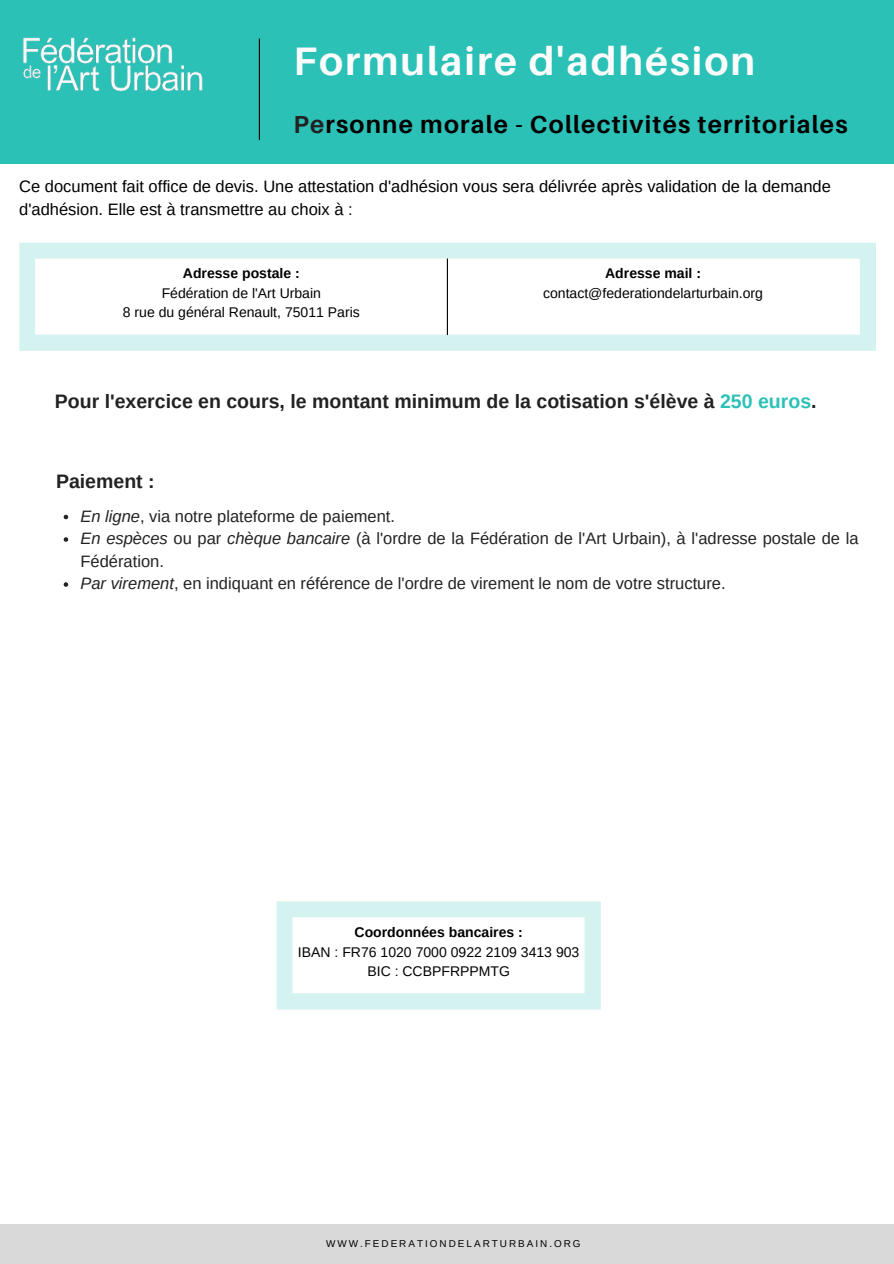
<style>
.page{position:relative;width:894px;height:1264px;background:#fff}
.page>*{position:absolute;margin:0;border:0;box-sizing:border-box;transform-origin:0 0}
.t1{font:700 39.75px "Aileron";letter-spacing:.05em;color:#fcfcfc}
.t2{font:700 24.6px "Aileron";letter-spacing:.05em;color:#000}
.t3{font:700 19.5px "Arimo";color:#222}
.t4{font:16.5px/22.5px "Arimo";color:#222}
.t5{font:16.5px/23.1px "Arimo";color:#000}
.t6{font:13.95px/19.5px "Arimo";color:#000;text-align:center}
.t7{font:9.9px "Arimo";letter-spacing:.2em;color:#000}
.s1{color:#222}
.s2{font-weight:700}
.s3{color:#2cc1b7}
.s4{font-style:italic}
</style>
<div class="page">
<div style="left:0;top:1224px;width:893px;height:39px;background:#d9d9d9"></div>
<div style="left:0;top:0;width:893px;height:164px;background:#2cc1b7"></div>
<img style="left:23px;top:37px;width:180px;height:55px">
<hr style="left:259px;top:39px;width:1px;height:101px;background:#000">
<svg style="left:19px;top:243px;width:856px;height:108px"></svg>
<hr style="left:446px;top:259px;width:2px;height:75px;background:#000">
<svg style="left:64px;top:515px;width:4px;height:4px"></svg>
<svg style="left:64px;top:537px;width:4px;height:5px"></svg>
<svg style="left:64px;top:582px;width:4px;height:5px"></svg>
<svg style="left:276px;top:901px;width:324px;height:108px"></svg>
<p class="t1" style="left:293px;top:36px;width:463px">Formulaire d'adhésion</p>
<p class="t2" style="left:293px;top:110px;width:555px"><span class="s1">Pe</span>rsonne morale - Collectivités territoriales</p>
<h4 class="t5" style="left:19px;top:175px;width:812px">Ce document fait office de devis. Une attestation d'adhésion vous sera délivrée après validation de la demande d'adhésion. Elle est à transmettre au choix à :</h4>
<h5 class="t6" style="left:123px;top:264px;width:238px"><span class="s2">Adresse postale :<br></span>Fédération de l'Art Urbain<br>8 rue du général Renault, 75011 Paris</h5>
<p class="t6" style="left:543px;top:264px;width:221px"><span class="s2">Adresse mail : </span>contact@federationdelarturbain.org</p>
<h1 class="t3" style="left:55px;top:391px;width:763px">Pour l'exercice en cours, le montant minimum de la cotisation s'élève à <span class="s3">250 euros</span>.</h1>
<h5 class="t3" style="left:56px;top:470px;width:100px">Paiement :</h5>
<h3 class="t4" style="left:80px;top:504px;width:316px"><span class="s4">En ligne</span>, via notre plateforme de paiement.</h3>
<h3 class="t4" style="left:80px;top:527px;width:779px"><span class="s4">En espèces</span> ou par <span class="s4">chèque bancaire</span> (à l'ordre de la Fédération de l'Art Urbain), à l'adresse postale de la<br>Fédération.</h3>
<p class="t4" style="left:80px;top:572px;width:646px"><span class="s4">Par virement</span>, en indiquant en référence de l'ordre de virement le nom de votre structure.</p>
<p class="t6" style="left:298px;top:922px;width:283px"><span class="s2">Coordonnées bancaires :<br></span>IBAN : FR76 1020 7000 0922 2109 3413 903<br>BIC : CCBPFRPPMTG</p>
<h2 class="t7" style="left:326px;top:1237px;width:256px">WWW.FEDERATIONDELARTURBAIN.ORG</h2>
</div>
